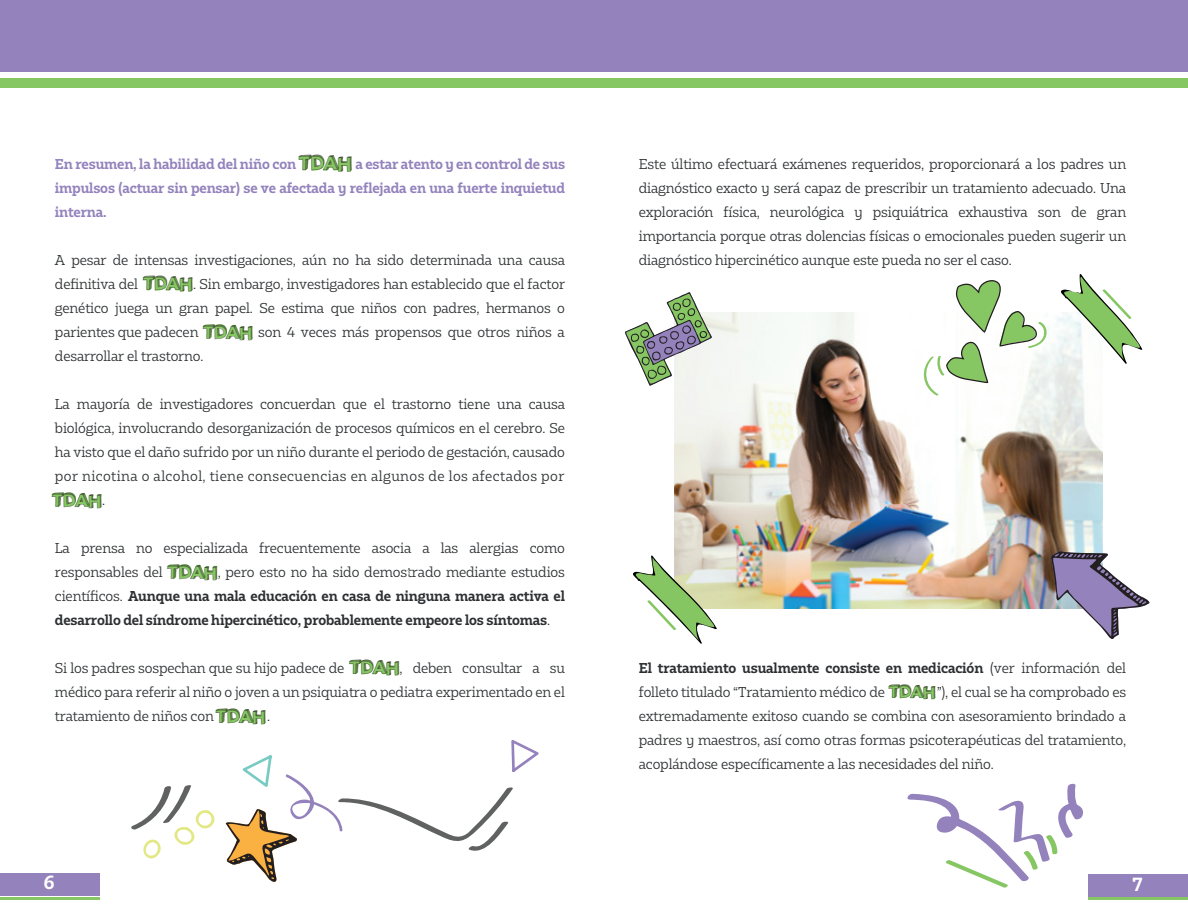
<style>
.page{position:relative;width:1188px;height:918px;background:#fff}
.page>*{position:absolute;margin:0;border:0;box-sizing:border-box;transform-origin:0 0}
.t1{font:19.35px "PW Perspective";color:#231f20}
.t2{font:18.15px "PW Perspective";letter-spacing:-.15em;color:#231f20}
.t3{font:700 18px "Bw Glenn Slab";color:#fff}
.t4{font:17.1px "PW Perspective";color:#231f20}
.t5{font:13.5px/24px "Bw Glenn Slab";letter-spacing:-.01em;color:#2d3032;text-align:justify}
.t6{font:700 13.5px/24px "Bw Glenn Slab";letter-spacing:-.01em;color:#2d3032;text-align:justify}
.t7{font:700 13.5px/24px "Bw Glenn Slab";letter-spacing:-.01em;color:#9382bc;text-align:justify}
.t8{font:13.5px "Bw Glenn Slab";letter-spacing:.03em;color:#2d3032}
.s1{font-weight:400}
.s2{font-weight:700}
</style>
<div class="page">
<div style="left:0;top:0;width:1188px;height:72px;background:#9382bc"></div>
<div style="left:0;top:79px;width:1188px;height:9px;background:#86c663"></div>
<div style="left:0;top:873px;width:100px;height:23px;background:#9382bc"></div>
<hr style="left:0;top:897px;width:99px;height:3px;background:#86c663">
<div style="left:1089px;top:874px;width:99px;height:23px;background:#9382bc"></div>
<hr style="left:1088px;top:898px;width:100px;height:2px;background:#86c663">
<svg style="left:888px;top:685px;width:47px;height:14px"></svg>
<svg style="left:131px;top:785px;width:84px;height:74px"></svg>
<svg style="left:226px;top:739px;width:313px;height:143px"></svg>
<svg style="left:907px;top:783px;width:176px;height:105px"></svg>
<svg style="left:299px;top:155px;width:53px;height:17px"></svg>
<svg style="left:203px;top:324px;width:50px;height:16px"></svg>
<svg style="left:143px;top:276px;width:50px;height:16px"></svg>
<svg style="left:52px;top:492px;width:50px;height:16px"></svg>
<svg style="left:167px;top:564px;width:50px;height:16px"></svg>
<svg style="left:349px;top:660px;width:50px;height:15px"></svg>
<svg style="left:216px;top:709px;width:50px;height:15px"></svg>
<img style="left:675px;top:312px;width:428px;height:296px">
<svg style="left:1051px;top:551px;width:98px;height:88px"></svg>
<svg style="left:625px;top:292px;width:87px;height:94px"></svg>
<svg style="left:1057px;top:274px;width:86px;height:90px"></svg>
<svg style="left:633px;top:555px;width:84px;height:89px"></svg>
<svg style="left:920px;top:280px;width:128px;height:116px"></svg>
<h1 class="t1" style="left:299px;top:154px;width:56px">TDAH</h1>
<p class="t7" style="left:55px;top:152px;width:512px;text-indent:301px">a estar atento y en control de sus impulsos (actuar sin pensar) se ve afectada y reflejada en una fuerte inquietud interna.</p>
<p class="t5" style="left:55px;top:248px;width:512px">A pesar de intensas investigaciones, aún no ha sido determinada una causa definitiva del</p>
<p class="t7" style="left:55px;top:152px;width:243px">En resumen, la habilidad del niño con</p>
<h2 class="t2" style="left:143px;top:275px;width:53px">TDAH</h2>
<p class="t5" style="left:55px;top:272px;width:512px;text-indent:138px">. Sin embargo, investigadores han establecido que el factor genético juega un gran papel. Se estima que niños con padres, hermanos o parientes que padecen</p>
<h2 class="t2" style="left:203px;top:323px;width:53px">TDAH</h2>
<p class="t5" style="left:258px;top:320px;width:308px">son 4 veces más propensos que otros niños a</p>
<p class="t5" style="left:55px;top:344px;width:150px">desarrollar el trastorno.</p>
<p class="t5" style="left:55px;top:392px;width:512px">La mayoría de investigadores concuerdan que el trastorno tiene una causa</p>
<p class="t5" style="left:55px;top:416px;width:512px">biológica, involucrando desorganización de procesos químicos en el cerebro. Se</p>
<p class="t5" style="left:55px;top:440px;width:512px">ha visto que el daño sufrido por un niño durante el periodo de gestación, causado</p>
<p class="t8" style="left:55px;top:467px;width:511px">por nicotina o alcohol, tiene consecuencias en algunos de los afectados por</p>
<p class="t5" style="left:102px;top:488px;width:4px">.</p>
<p class="t5" style="left:55px;top:536px;width:512px">La prensa no especializada frecuentemente asocia a las alergias como responsables del</p>
<h2 class="t2" style="left:52px;top:491px;width:53px">TDAH</h2>
<h2 class="t2" style="left:168px;top:563px;width:53px">TDAH</h2>
<p class="t6" style="left:55px;top:560px;width:512px;text-indent:163px"><span class="s1">, pero esto no ha sido demostrado mediante estudios científicos.</span> Aunque una mala educación en casa de ninguna manera activa el desarrollo del síndrome hipercinético, probablemente empeore los síntomas<span class="s1">.</span></p>
<p class="t5" style="left:55px;top:656px;width:291px">Si los padres sospechan que su hijo padece de</p>
<h2 class="t2" style="left:350px;top:659px;width:53px">TDAH</h2>
<p class="t5" style="left:55px;top:656px;width:512px;text-indent:345px">, deben consultar a su médico para referir al niño o joven a un psiquiatra o pediatra experimentado en el tratamiento de niños con</p>
<p class="t5" style="left:267px;top:704px;width:4px">.</p>
<h2 class="t2" style="left:216px;top:708px;width:53px">TDAH</h2>
<p class="t5" style="left:639px;top:152px;width:489px">Este último efectuará exámenes requeridos, proporcionará a los padres un diagnóstico exacto y será capaz de prescribir un tratamiento adecuado. Una exploración física, neurológica y psiquiátrica exhaustiva son de gran importancia porque otras dolencias físicas o emocionales pueden sugerir un diagnóstico hipercinético aunque este pueda no ser el caso.</p>
<p class="t5" style="left:639px;top:656px;width:489px"><span class="s2">El tratamiento usualmente consiste en medicación</span> (ver información del folleto titulado “Tratamiento médico de</p>
<p class="t4" style="left:889px;top:684px;width:50px">TDAH</p>
<p class="t5" style="left:639px;top:680px;width:489px;text-indent:298px">”), el cual se ha comprobado es extremadamente exitoso cuando se combina con asesoramiento brindado a padres y maestros, así como otras formas psicoterapéuticas del tratamiento, acoplándose específicamente a las necesidades del niño.</p>
<h3 class="t3" style="left:44px;top:871px;width:12px">6</h3>
<h3 class="t3" style="left:1132px;top:872px;width:12px">7</h3>
</div>
